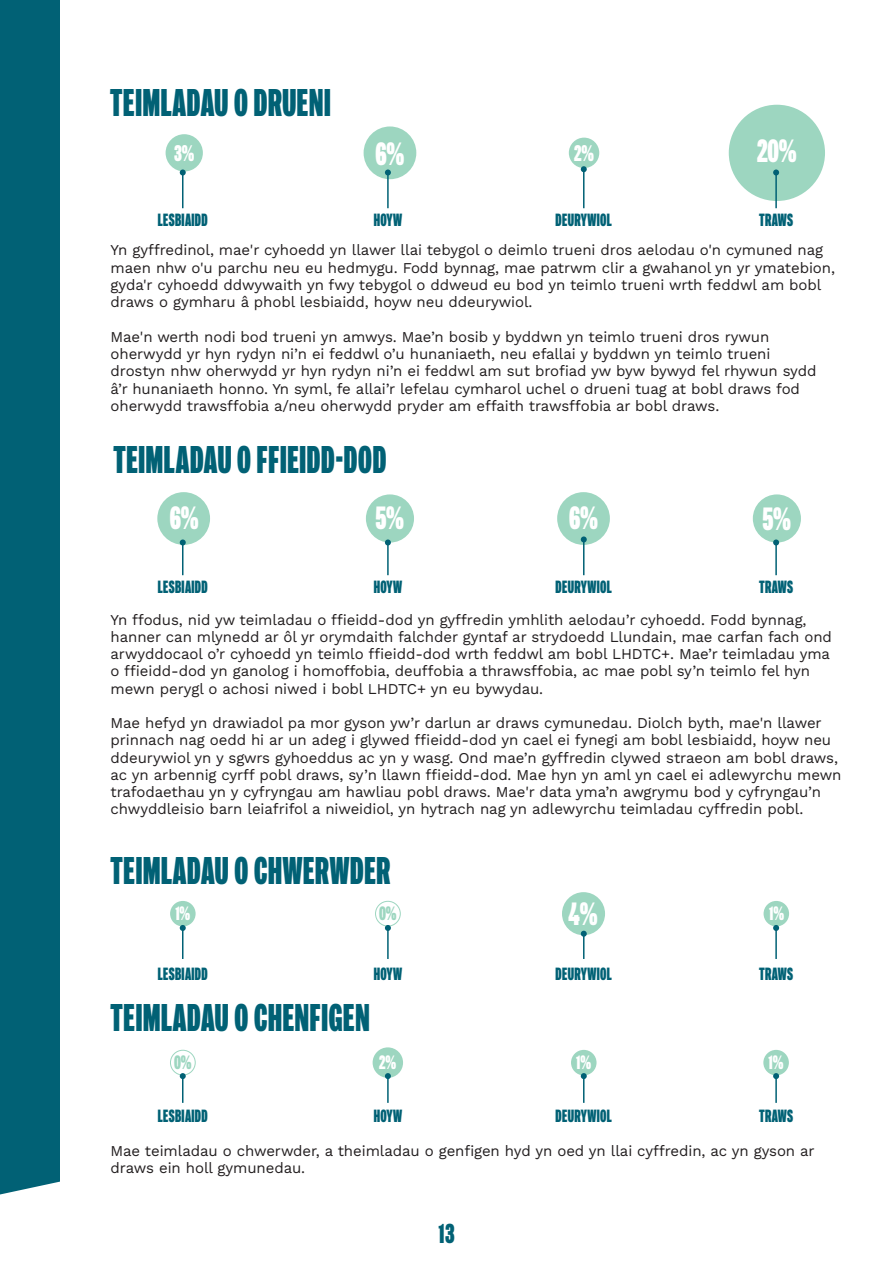
<style>
.page{position:relative;width:893px;height:1263px;background:#fff}
.page>*{position:absolute;margin:0;border:0;box-sizing:border-box;transform-origin:0 0}
.t1{font:36px "Stonewall Voice Stonewall Proud";letter-spacing:.02em;color:#016175}
.t2{font:30px "Stonewall Voice Stonewall Proud";color:#fff}
.t3{font:25.5px "Stonewall Voice Stonewall Proud";color:#016175}
.t4{font:21px "Stonewall Voice Stonewall Proud";color:#fff}
.t5{font:18px "Stonewall Voice Stonewall Proud";color:#fff}
.t6{font:18px "Stonewall Voice Stonewall Proud";color:#9dd6c0}
.t7{font:16.5px "Stonewall Voice Stonewall Proud";letter-spacing:.02em;color:#016175}
.t8{font:15px/17.2px "Work Sans";letter-spacing:-.005em;color:#231f20}
</style>
<div class="page">
<div style="left:0;top:0;width:60px;height:1263px;background:#016175"></div>
<svg style="left:0;top:1049px;width:789px;height:214px"></svg>
<div style="left:166px;top:134px;width:37px;height:37px;background:#9dd6c0;border-radius:19px"></div>
<div style="left:364px;top:126px;width:52px;height:53px;background:#9dd6c0;border-radius:26px"></div>
<div style="left:569px;top:138px;width:30px;height:30px;background:#9dd6c0;border-radius:15px"></div>
<div style="left:729px;top:105px;width:96px;height:96px;background:#9dd6c0;border-radius:48px"></div>
<hr style="left:775px;top:172px;width:2px;height:36px;background:#016175">
<svg style="left:773px;top:169px;width:6px;height:6px"></svg>
<hr style="left:583px;top:169px;width:1px;height:39px;background:#016175">
<svg style="left:581px;top:166px;width:6px;height:6px"></svg>
<hr style="left:387px;top:172px;width:2px;height:36px;background:#016175">
<svg style="left:385px;top:169px;width:6px;height:6px"></svg>
<hr style="left:182px;top:172px;width:1px;height:36px;background:#016175">
<svg style="left:180px;top:169px;width:6px;height:6px"></svg>
<div style="left:157px;top:492px;width:53px;height:53px;background:#9dd6c0;border-radius:26px"></div>
<div style="left:366px;top:494px;width:48px;height:49px;background:#9dd6c0;border-radius:24px"></div>
<div style="left:557px;top:492px;width:53px;height:53px;background:#9dd6c0;border-radius:26px"></div>
<div style="left:753px;top:494px;width:48px;height:49px;background:#9dd6c0;border-radius:24px"></div>
<hr style="left:775px;top:542px;width:2px;height:33px;background:#016175">
<svg style="left:773px;top:539px;width:6px;height:6px"></svg>
<hr style="left:583px;top:539px;width:1px;height:36px;background:#016175">
<svg style="left:581px;top:536px;width:6px;height:6px"></svg>
<hr style="left:387px;top:542px;width:2px;height:33px;background:#016175">
<svg style="left:385px;top:539px;width:6px;height:6px"></svg>
<hr style="left:182px;top:542px;width:1px;height:33px;background:#016175">
<svg style="left:180px;top:539px;width:6px;height:6px"></svg>
<div style="left:170px;top:901px;width:26px;height:25px;background:#9dd6c0;border-radius:13px"></div>
<div style="left:562px;top:892px;width:43px;height:43px;background:#9dd6c0;border-radius:22px"></div>
<div style="left:764px;top:901px;width:25px;height:25px;background:#9dd6c0;border-radius:13px"></div>
<div style="left:375px;top:901px;width:26px;height:25px;border:1px solid #9dd6c0;border-radius:50%"></div>
<hr style="left:775px;top:928px;width:2px;height:31px;background:#016175">
<svg style="left:773px;top:925px;width:6px;height:6px"></svg>
<svg style="left:581px;top:931px;width:6px;height:28px"></svg>
<hr style="left:387px;top:928px;width:2px;height:31px;background:#016175">
<svg style="left:385px;top:925px;width:6px;height:6px"></svg>
<hr style="left:182px;top:928px;width:1px;height:31px;background:#016175">
<svg style="left:180px;top:925px;width:6px;height:6px"></svg>
<div style="left:373px;top:1047px;width:30px;height:31px;background:#9dd6c0;border-radius:15px"></div>
<div style="left:571px;top:1050px;width:25px;height:25px;background:#9dd6c0;border-radius:13px"></div>
<div style="left:170px;top:1050px;width:26px;height:25px;border:1px solid #9dd6c0;border-radius:50%"></div>
<div style="left:763px;top:1050px;width:26px;height:25px;background:#9dd6c0;border-radius:13px"></div>
<hr style="left:775px;top:1076px;width:2px;height:27px;background:#016175">
<svg style="left:773px;top:1073px;width:6px;height:6px"></svg>
<svg style="left:581px;top:1073px;width:6px;height:30px"></svg>
<hr style="left:387px;top:1076px;width:2px;height:27px;background:#016175">
<svg style="left:385px;top:1073px;width:6px;height:6px"></svg>
<svg style="left:180px;top:1073px;width:6px;height:30px"></svg>
<p class="t1" style="left:110px;top:83px;width:222px">TEIMLADAU O DRUENI</p>
<p class="t4" style="left:174px;top:141px;width:22px">3%</p>
<p class="t2" style="left:375px;top:137px;width:31px">6%</p>
<p class="t4" style="left:574px;top:141px;width:21px">2%</p>
<p class="t2" style="left:757px;top:135px;width:41px">20%</p>
<p class="t7" style="left:158px;top:210px;width:51px">LESBIAIDD</p>
<p class="t7" style="left:374px;top:210px;width:30px">HOYW</p>
<p class="t7" style="left:556px;top:210px;width:58px">DEURYWIOL</p>
<p class="t7" style="left:759px;top:210px;width:36px">TRAWS</p>
<p class="t8" style="left:111px;top:241px;width:726px">Yn gyffredinol, mae'r cyhoedd yn llawer llai tebygol o deimlo trueni dros aelodau o'n cymuned nag maen nhw o'u parchu neu eu hedmygu. Fodd bynnag, mae patrwm clir a gwahanol yn yr ymatebion, gyda'r cyhoedd ddwywaith yn fwy tebygol o ddweud eu bod yn teimlo trueni wrth feddwl am bobl draws o gymharu â phobl lesbiaidd, hoyw neu ddeurywiol.</p>
<p class="t8" style="left:111px;top:327px;width:708px">Mae'n werth nodi bod trueni yn amwys. Mae’n bosib y byddwn yn teimlo trueni dros rywun oherwydd yr hyn rydyn ni’n ei feddwl o’u hunaniaeth, neu efallai y byddwn yn teimlo trueni drostyn nhw oherwydd yr hyn rydyn ni’n ei feddwl am sut brofiad yw byw bywyd fel rhywun sydd â’r hunaniaeth honno. Yn syml, fe allai’r lefelau cymharol uchel o drueni tuag at bobl draws fod oherwydd trawsffobia a/neu oherwydd pryder am effaith trawsffobia ar bobl draws.</p>
<p class="t1" style="left:113px;top:440px;width:275px">TEIMLADAU O FFIEIDD-DOD</p>
<p class="t2" style="left:170px;top:502px;width:31px">6%</p>
<p class="t2" style="left:376px;top:502px;width:30px">5%</p>
<p class="t2" style="left:569px;top:502px;width:31px">6%</p>
<p class="t2" style="left:763px;top:502px;width:30px">5%</p>
<p class="t7" style="left:158px;top:578px;width:51px">LESBIAIDD</p>
<p class="t7" style="left:374px;top:578px;width:30px">HOYW</p>
<p class="t7" style="left:556px;top:578px;width:58px">DEURYWIOL</p>
<p class="t7" style="left:759px;top:578px;width:36px">TRAWS</p>
<p class="t8" style="left:111px;top:610px;width:723px">Yn ffodus, nid yw teimladau o ffieidd-dod yn gyffredin ymhlith aelodau’r cyhoedd. Fodd bynnag, hanner can mlynedd ar ôl yr orymdaith falchder gyntaf ar strydoedd Llundain, mae carfan fach ond arwyddocaol o’r cyhoedd yn teimlo ffieidd-dod wrth feddwl am bobl LHDTC+. Mae’r teimladau yma o ffieidd-dod yn ganolog i homoffobia, deuffobia a thrawsffobia, ac mae pobl sy’n teimlo fel hyn mewn perygl o achosi niwed i bobl LHDTC+ yn eu bywydau.</p>
<p class="t8" style="left:111px;top:714px;width:732px">Mae hefyd yn drawiadol pa mor gyson yw’r darlun ar draws cymunedau. Diolch byth, mae'n llawer prinnach nag oedd hi ar un adeg i glywed ffieidd-dod yn cael ei fynegi am bobl lesbiaidd, hoyw neu ddeurywiol yn y sgwrs gyhoeddus ac yn y wasg. Ond mae’n gyffredin clywed straeon am bobl draws, ac yn arbennig cyrff pobl draws, sy’n llawn ffieidd-dod. Mae hyn yn aml yn cael ei adlewyrchu mewn trafodaethau yn y cyfryngau am hawliau pobl draws. Mae'r data yma’n awgrymu bod y cyfryngau’n chwyddleisio barn leiafrifol a niweidiol, yn hytrach nag yn adlewyrchu teimladau cyffredin pobl.</p>
<p class="t1" style="left:111px;top:851px;width:281px">TEIMLADAU O CHWERWDER</p>
<p class="t5" style="left:175px;top:904px;width:16px">1%</p>
<p class="t6" style="left:379px;top:904px;width:19px">0%</p>
<p class="t2" style="left:568px;top:897px;width:31px">4%</p>
<p class="t5" style="left:769px;top:904px;width:16px">1%</p>
<p class="t7" style="left:158px;top:965px;width:51px">LESBIAIDD</p>
<p class="t7" style="left:374px;top:965px;width:30px">HOYW</p>
<p class="t7" style="left:556px;top:965px;width:58px">DEURYWIOL</p>
<p class="t7" style="left:759px;top:965px;width:36px">TRAWS</p>
<p class="t1" style="left:111px;top:998px;width:260px">TEIMLADAU O CHENFIGEN</p>
<p class="t6" style="left:174px;top:1052px;width:19px">0%</p>
<p class="t5" style="left:379px;top:1052px;width:19px">2%</p>
<p class="t5" style="left:576px;top:1052px;width:16px">1%</p>
<p class="t5" style="left:769px;top:1052px;width:16px">1%</p>
<p class="t7" style="left:158px;top:1107px;width:51px">LESBIAIDD</p>
<p class="t7" style="left:374px;top:1107px;width:30px">HOYW</p>
<p class="t7" style="left:556px;top:1107px;width:58px">DEURYWIOL</p>
<p class="t7" style="left:759px;top:1107px;width:36px">TRAWS</p>
<p class="t8" style="left:111px;top:1142px;width:706px">Mae teimladau o chwerwder, a theimladau o genfigen hyd yn oed yn llai cyffredin, ac yn gyson ar draws ein holl gymunedau.</p>
<h3 class="t3" style="left:438px;top:1220px;width:18px">13</h3>
</div>
